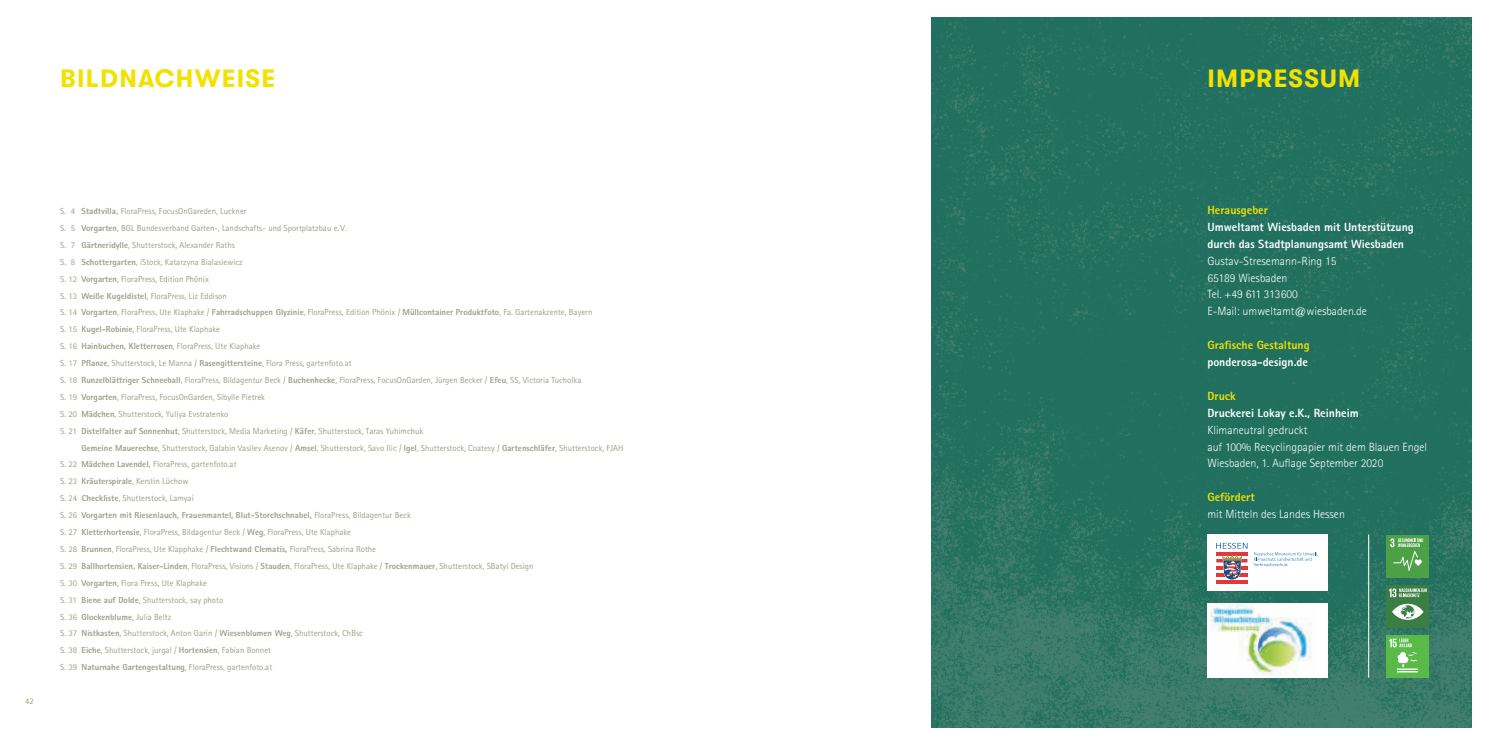
<style>
.page{position:relative;width:1489px;height:745px;background:#fff}
.page>*{position:absolute;margin:0;border:0;box-sizing:border-box;transform-origin:0 0}
.t1{font:700 25px "GT Walsheim";letter-spacing:.05em;color:#f1e201}
.t2{font:300 11.88px/16.9px "AT Rotis Sans Serif";color:#fff}
.t3{font:800 11.88px/16.9px "AT Rotis Sans Serif";color:#fff}
.t4{font:800 11.88px "AT Rotis Sans Serif";color:#f1e201}
.t5{font:8.75px/16.9px "AT Rotis Sans Serif";color:#9e9f87}
.s1{font-weight:800}
</style>
<div class="page">
<img style="left:931px;top:18px;width:539px;height:708px">
<div style="left:1207px;top:534px;width:121px;height:56px;background:#fff"></div>
<svg style="left:1253px;top:552px;width:64px;height:13px"></svg>
<svg style="left:1216px;top:552px;width:31px;height:3px"></svg>
<svg style="left:1216px;top:559px;width:31px;height:3px"></svg>
<svg style="left:1216px;top:566px;width:31px;height:3px"></svg>
<svg style="left:1216px;top:573px;width:31px;height:3px"></svg>
<svg style="left:1216px;top:579px;width:31px;height:4px"></svg>
<svg style="left:1221px;top:555px;width:21px;height:24px"></svg>
<svg style="left:1216px;top:542px;width:31px;height:6px"></svg>
<div style="left:1207px;top:602px;width:121px;height:75px;background:#fff"></div>
<img style="left:1210px;top:603px;width:102px;height:72px">
<div style="left:1385px;top:584px;width:43px;height:43px;background:#3b7e44"></div>
<svg style="left:1392px;top:603px;width:31px;height:16px"></svg>
<svg style="left:1389px;top:588px;width:37px;height:9px"></svg>
<div style="left:1385px;top:534px;width:43px;height:43px;background:#4ca045"></div>
<svg style="left:1390px;top:538px;width:32px;height:32px"></svg>
<div style="left:1385px;top:634px;width:43px;height:43px;background:#5aba47"></div>
<svg style="left:1389px;top:638px;width:28px;height:34px"></svg>
<hr style="left:1367px;top:534px;width:2px;height:143px;background:#dfe9de">
<h1 class="t1" style="left:60px;top:64px;width:216px">BILDNACHWEISE</h1>
<h1 class="t1" style="left:1207px;top:64px;width:154px">IMPRESSUM</h1>
<p class="t5" style="left:25px;top:692px;width:10px">42</p>
<p class="t5" style="left:60px;top:202px;width:533px">S. 4 <span class="s1">Stadtvilla,</span> FloraPress, FocusOnGareden, Luckner<br>S. 5 <span class="s1">Vorgarten</span>, BGL Bundesverband Garten-, Landschafts- und Sportplatzbau e.V.<br>S. 7 <span class="s1">Gärtneridylle</span>, Shutterstock, Alexander Raths<br>S. 8 <span class="s1">Schottergarten</span>, iStock, Katarzyna Bialasiewicz<br>S. 12 <span class="s1">Vorgarten</span>, FloraPress, Edition Phönix<br>S. 13 <span class="s1">Weiße Kugeldistel</span>, FloraPress, Liz Eddison<br>S. 14 <span class="s1">Vorgarten</span>, FloraPress, Ute Klaphake / <span class="s1">Fahrradschuppen Glyzinie</span>, FloraPress, Edition Phönix / <span class="s1">Müllcontainer Produktfoto</span>, Fa. Gartenakzente, Bayern S. 15 <span class="s1">Kugel-Robinie</span>, FloraPress, Ute Klaphake<br>S. 16 <span class="s1">Hainbuchen, Kletterrosen</span>, FloraPress, Ute Klaphake<br>S. 17 <span class="s1">Pflanze</span>, Shutterstock, Le Manna / <span class="s1">Rasengittersteine</span>, Flora Press, gartenfoto.at<br>S. 18 <span class="s1">Runzelblättriger Schneeball</span>, FloraPress, Bildagentur Beck / <span class="s1">Buchenhecke</span>, FloraPress, FocusOnGarden, Jürgen Becker / <span class="s1">Efeu</span>, SS, Victoria Tucholka<br>S. 19 <span class="s1">Vorgarten</span>, FloraPress, FocusOnGarden, Sibylle Pietrek<br>S. 20 <span class="s1">Mädchen</span>, Shutterstock, Yuliya Evstratenko<br>S. 21 <span class="s1">Distelfalter auf Sonnenhut</span>, Shutterstock, Media Marketing / <span class="s1">Käfer</span>, Shutterstock, Taras Yuhimchuk</p>
<p class="t5" style="left:60px;top:439px;width:564px;text-indent:21px"><span class="s1">Gemeine Mauerechse</span>, Shutterstock, Galabin Vasilev Asenov / <span class="s1">Amsel</span>, Shutterstock, Savo Ilic / <span class="s1">Igel</span>, Shutterstock, Coatesy / <span class="s1">Gartenschläfer</span>, Shutterstock, FJAH S. 22 <span class="s1">Mädchen Lavendel,</span> FloraPress, gartenfoto.at<br>S. 23 <span class="s1">Kräuterspirale</span>, Kerstin Lüchow<br>S. 24 <span class="s1">Checkliste</span>, Shutterstock, Lamyai<br>S. 26 <span class="s1">Vorgarten mit Riesenlauch, Frauenmantel, Blut-Storchschnabel,</span> FloraPress, Bildagentur Beck<br>S. 27 <span class="s1">Kletterhortensie</span>, FloraPress, Bildagentur Beck / <span class="s1">Weg</span>, FloraPress, Ute Klaphake<br>S. 28 <span class="s1">Brunnen</span>, FloraPress, Ute Klapphake / <span class="s1">Flechtwand Clematis,</span> FloraPress, Sabrina Rothe<br>S. 29 <span class="s1">Ballhortensien, Kaiser-Linden</span>, FloraPress, Visions / <span class="s1">Stauden</span>, FloraPress, Ute Klaphake / <span class="s1">Trockenmauer</span>, Shutterstock, SBatyi Design<br>S. 30 <span class="s1">Vorgarten</span>, Flora Press, Ute Klaphake<br>S. 31 <span class="s1">Biene auf Dolde</span>, Shutterstock, say photo<br>S. 36 <span class="s1">Glockenblume</span>, Julia Beltz<br>S. 37 <span class="s1">Nistkasten</span>, Shutterstock, Anton Garin / <span class="s1">Wiesenblumen Weg</span>, Shutterstock, ChBsc<br>S. 38 <span class="s1">Eiche</span>, Shutterstock, jurgal / <span class="s1">Hortensien</span>, Fabian Bonnet<br>S. 39 <span class="s1">Naturnahe Gartengestaltung</span>, FloraPress, gartenfoto.at</p>
<h2 class="t4" style="left:1207px;top:202px;width:62px">Herausgeber</h2>
<h2 class="t3" style="left:1207px;top:218px;width:208px">Umweltamt Wiesbaden mit Unterstützung durch das Stadtplanungsamt Wiesbaden</h2>
<h2 class="t2" style="left:1207px;top:252px;width:161px">Gustav-Stresemann-Ring 15<br>65189 Wiesbaden<br>Tel. +49 611 313600<br>E-Mail: umweltamt@wiesbaden.de</h2>
<h2 class="t4" style="left:1207px;top:337px;width:104px">Grafische Gestaltung</h2>
<h2 class="t3" style="left:1207px;top:353px;width:102px">ponderosa-design.de</h2>
<h2 class="t4" style="left:1207px;top:388px;width:30px">Druck</h2>
<h2 class="t3" style="left:1207px;top:404px;width:153px">Druckerei Lokay e.K., Reinheim</h2>
<h2 class="t2" style="left:1207px;top:421px;width:221px">Klimaneutral gedruckt<br>auf 100% Recyclingpapier mit dem Blauen Engel<br>Wiesbaden, 1. Auflage September 2020</h2>
<h2 class="t4" style="left:1207px;top:489px;width:49px">Gefördert</h2>
<h2 class="t2" style="left:1207px;top:505px;width:139px">mit Mitteln des Landes Hessen</h2>
</div>
